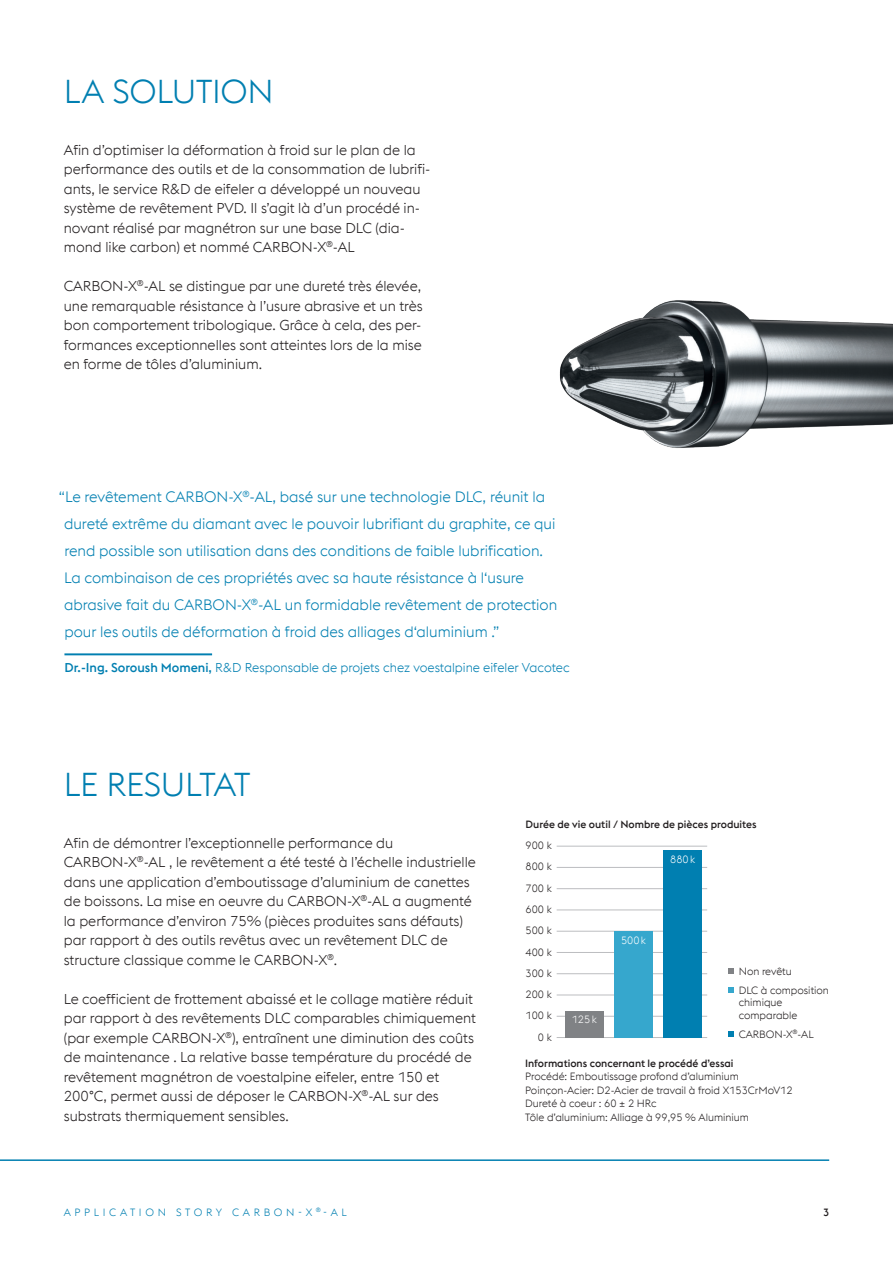
<style>
.page{position:relative;width:893px;height:1263px;background:#fff}
.page>*{position:absolute;margin:0;border:0;box-sizing:border-box;transform-origin:0 0}
.h1_blau_Av18_AN7_5mm{font:300 33px "voestalpine";letter-spacing:-.01em;color:#007fb1}
.quote_DE{font:300 15px/27px "voestalpine";color:#007fb1}
.copy_EN{font:300 14.25px/19.5px "voestalpine";color:#231f20}
.autor{font:300 12.75px "voestalpine";color:#007fb1}
.BU{font:300 10.5px "voestalpine";color:#231f20}
.BU-2{font:500 10.5px "voestalpine";color:#231f20}
.Legende{font:300 10.5px/12.6px "voestalpine";color:#231f20}
.grafik_x-Achse{font:300 10.5px "voestalpine";color:#231f20}
.t1{font:300 10.5px "voestalpine";letter-spacing:.35em;color:#007fb1}
.grafik_säulenbeschri{font:300 10.5px "voestalpine";color:#fff}
.pagina{font:500 10.5px "voestalpine";color:#231f20}
.s1{font-weight:500}
</style>
<div class="page">
<img style="left:559px;top:300px;width:334px;height:148px">
<hr style="left:0;top:1159px;width:829px;height:2px;background:#007fb1">
<hr style="left:64px;top:653px;width:148px;height:2px;background:#007fb1">
<hr style="left:557px;top:1037px;width:150px;height:1px;background:#bcbdc0">
<hr style="left:557px;top:1016px;width:150px;height:1px;background:#bcbdc0">
<hr style="left:557px;top:994px;width:150px;height:1px;background:#bcbdc0">
<hr style="left:557px;top:973px;width:150px;height:1px;background:#bcbdc0">
<hr style="left:557px;top:952px;width:150px;height:1px;background:#bcbdc0">
<hr style="left:557px;top:931px;width:150px;height:1px;background:#bcbdc0">
<hr style="left:557px;top:909px;width:150px;height:1px;background:#bcbdc0">
<hr style="left:557px;top:888px;width:150px;height:1px;background:#bcbdc0">
<hr style="left:557px;top:867px;width:150px;height:1px;background:#bcbdc0">
<hr style="left:557px;top:846px;width:150px;height:1px;background:#bcbdc0">
<svg style="left:728px;top:968px;width:5px;height:6px"></svg>
<svg style="left:728px;top:987px;width:5px;height:6px"></svg>
<svg style="left:728px;top:1031px;width:5px;height:6px"></svg>
<div style="left:614px;top:931px;width:39px;height:107px;background:#36a7cd"></div>
<div style="left:565px;top:1011px;width:38px;height:27px;background:#808285"></div>
<div style="left:664px;top:851px;width:38px;height:187px;background:#007fb1"></div>
<p class="h1_blau_Av18_AN7_5mm" style="left:64px;top:73px;width:211px">LA SOLUTION</p>
<p class="copy_EN" style="left:64px;top:140px;width:368px">Afin d’optimiser la déformation à froid sur le plan de la performance des outils et de la consommation de lubrifi&shy;ants, le service R&amp;D de eifeler a développé un nouveau système de revêtement PVD. Il s’agit là d’un procédé in&shy;novant réalisé par magnétron sur une base DLC (dia&shy;mond like carbon) et nommé CARBON-X<sup>®</sup>-AL</p>
<p class="copy_EN" style="left:64px;top:276px;width:360px;text-align:justify">CARBON-X<sup>®</sup>-AL se distingue par une dureté très élevée, une remarquable résistance à l’usure abrasive et un très bon comportement tribologique. Grâce à cela, des per&shy;formances exceptionnelles sont atteintes lors de la mise en forme de tôles d’aluminium.</p>
<p class="quote_DE" style="left:64px;top:484px;width:495px;text-indent:-5px">“Le revêtement CARBON-X<sup>®</sup>-AL, basé sur une technologie DLC, réunit la dureté extrême du diamant avec le pouvoir lubrifiant du graphite, ce qui rend possible son utilisation dans des conditions de faible lubrification.<br>La combinaison de ces propriétés avec sa haute résistance à l‘usure abrasive fait du CARBON-X<sup>®</sup>-AL un formidable revêtement de protection pour les outils de déformation à froid des alliages d‘aluminium .”</p>
<p class="autor" style="left:64px;top:660px;width:507px"><span class="s1">Dr.-Ing. Soroush Momeni,</span> R&amp;D Responsable de projets chez voestalpine eifeler Vacotec</p>
<p class="h1_blau_Av18_AN7_5mm" style="left:64px;top:765px;width:188px">LE RESULTAT</p>
<p class="copy_EN" style="left:64px;top:833px;width:414px">Afin de démontrer l’exceptionnelle performance du CARBON-X<sup>®</sup>-AL , le revêtement a été testé à l’échelle industrielle dans une application d’emboutissage d’aluminium de canettes de boissons. La mise en oeuvre du CARBON-X<sup>®</sup>-AL a augmenté la performance d’environ 75% (pièces produites sans défauts) par rapport à des outils revêtus avec un revêtement DLC de structure classique comme le CARBON-X<sup>®</sup>.</p>
<p class="copy_EN" style="left:64px;top:989px;width:414px">Le coefficient de frottement abaissé et le collage matière réduit par rapport à des revêtements DLC comparables chimiquement (par exemple CARBON-X<sup>®</sup>), entraînent une diminution des coûts de maintenance . La relative basse température du procédé de revêtement magnétron de voestalpine eifeler, entre 150 et 200°C, permet aussi de déposer le CARBON-X<sup>®</sup>-AL sur des substrats thermiquement sensibles.</p>
<p class="BU-2" style="left:526px;top:818px;width:232px">Durée de vie outil / Nombre de pièces produites</p>
<p class="grafik_x-Achse" style="left:525px;top:839px;width:28px">900 k</p>
<p class="grafik_x-Achse" style="left:525px;top:860px;width:28px">800 k</p>
<p class="grafik_x-Achse" style="left:525px;top:882px;width:28px">700 k</p>
<p class="grafik_x-Achse" style="left:525px;top:903px;width:28px">600 k</p>
<p class="grafik_x-Achse" style="left:525px;top:924px;width:28px">500 k</p>
<p class="grafik_x-Achse" style="left:525px;top:946px;width:28px">400 k</p>
<p class="grafik_x-Achse" style="left:525px;top:967px;width:28px">300 k</p>
<p class="grafik_x-Achse" style="left:525px;top:988px;width:28px">200 k</p>
<p class="grafik_x-Achse" style="left:525px;top:1010px;width:28px">100 k</p>
<p class="grafik_x-Achse" style="left:538px;top:1031px;width:15px">0 k</p>
<p class="grafik_säulenbeschri" style="left:572px;top:1013px;width:27px">125k</p>
<p class="grafik_säulenbeschri" style="left:670px;top:853px;width:27px">880k</p>
<p class="grafik_säulenbeschri" style="left:621px;top:934px;width:27px">500k</p>
<p class="Legende" style="left:739px;top:965px;width:55px">Non revêtu</p>
<p class="Legende" style="left:739px;top:984px;width:92px">DLC à composition chimique comparable</p>
<p class="Legende" style="left:739px;top:1028px;width:76px">CARBON-X<sup>®</sup>-AL</p>
<p class="BU-2" style="left:525px;top:1056px;width:210px">Informations concernant le procédé d’essai</p>
<p class="BU" style="left:525px;top:1070px;width:215px">Procédé: Emboutissage profond d’aluminium</p>
<p class="BU" style="left:525px;top:1084px;width:269px">Poinçon-Acier: D2-Acier de travail à froid X153CrMoV12</p>
<p class="BU" style="left:525px;top:1097px;width:133px">Dureté à coeur : 60 ± 2 HRc</p>
<p class="BU" style="left:525px;top:1111px;width:225px">Tôle d’aluminium: Alliage à 99,95 % Aluminium</p>
<p class="t1" style="left:64px;top:1206px;width:285px">APPLICATION STORY CARBON-X <sup>®</sup>-AL</p>
<p class="pagina" style="left:823px;top:1205px;width:8px">3</p>
</div>
